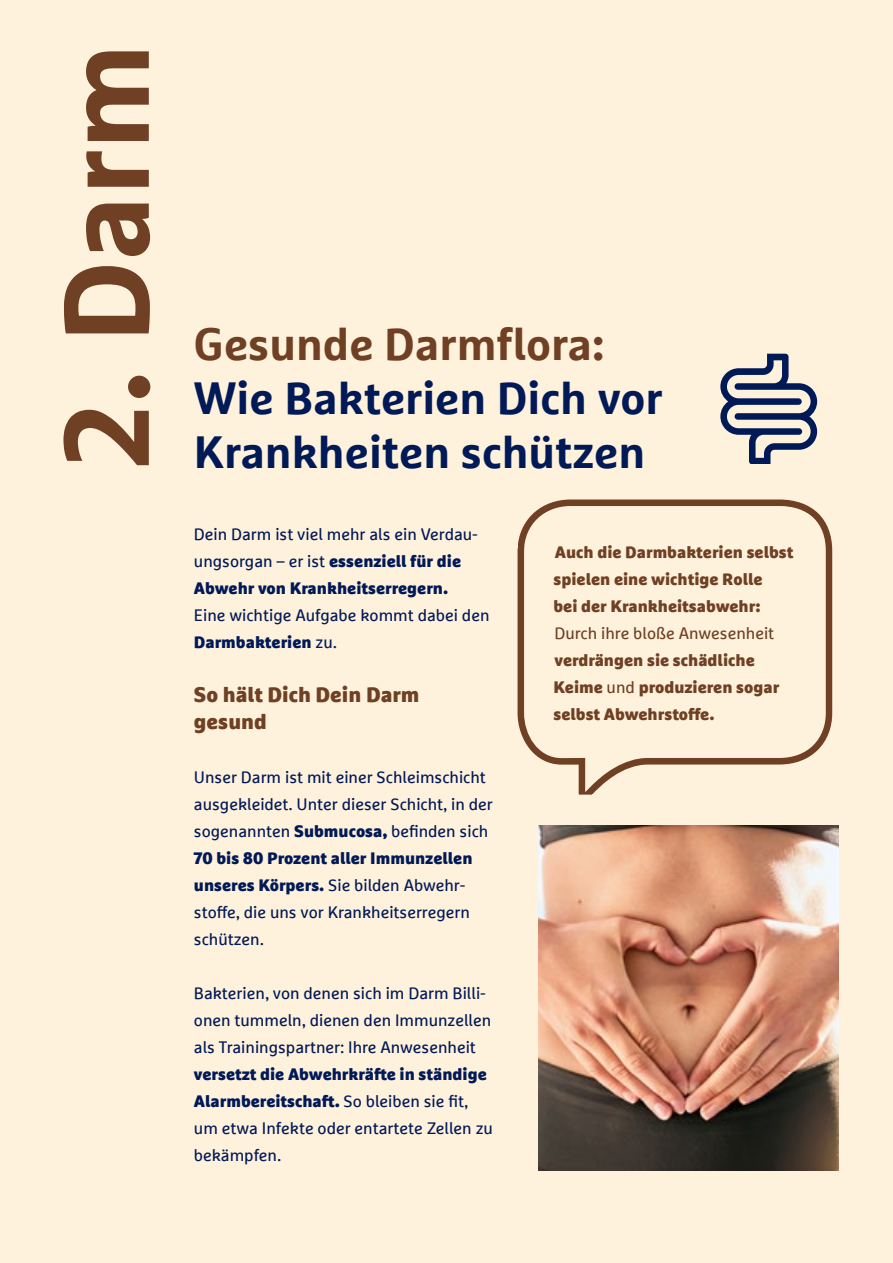
<style>
.page{position:relative;width:893px;height:1263px;background:#fff2dc}
.page>*{position:absolute;margin:0;border:0;box-sizing:border-box;transform-origin:0 0}
.t1{font:700 120px "Marselisfor Ru V";color:#6f4023}
.t2{font:700 45px "Marselisfor Ru V";color:#001957}
.t3{font:700 45px "Marselisfor Ru V";color:#6f4023}
.t4{font:900 21px/27px "Marselisfor Ru V";color:#6f4023}
.t5{font:16.5px/27px "Marselisfor Ru V";color:#001957}
.t6{font:900 16.5px/27px "Marselisfor Ru V";color:#6f4023}
.t7{font:16.5px "Marselisfor Ru V";color:#6f4023}
.s1{font-weight:900}
.s2{font-weight:400}
</style>
<div class="page">
<img style="left:539px;top:825px;width:300px;height:345px">
<svg style="left:517px;top:499px;width:316px;height:296px"></svg>
<svg style="left:720px;top:354px;width:97px;height:110px"></svg>
<h1 class="t1" style="left:32px;top:469px;width:427px;rotate:-90deg">2. Darm</h1>
<h2 class="t3" style="left:194px;top:316px;width:412px">Gesunde Darmflora:</h2>
<h2 class="t2" style="left:194px;top:370px;width:470px">Wie Bakterien Dich vor</h2>
<h2 class="t2" style="left:194px;top:424px;width:453px">Krankheiten schützen</h2>
<p class="t5" style="left:194px;top:520px;width:286px">Dein Darm ist viel mehr als ein Verdau&shy;ungsorgan – er ist <span class="s1">essenziell für die<br>Abwehr von Krankheitserregern.</span></p>
<p class="t5" style="left:194px;top:601px;width:297px">Eine wichtige Aufgabe kommt dabei den<br><span class="s1">Darmbakterien</span> zu.</p>
<p class="t4" style="left:194px;top:681px;width:227px">So hält Dich Dein Darm gesund</p>
<p class="t5" style="left:194px;top:763px;width:300px">Unser Darm ist mit einer Schleimschicht ausgekleidet. Unter dieser Schicht, in der sogenannten <span class="s1">Submucosa,</span> befinden sich <span class="s1">70 bis 80 Prozent aller Immunzellen unseres Körpers.</span> Sie bilden Abwehr&shy;stoffe, die uns vor Krankheitserregern schützen.</p>
<p class="t5" style="left:194px;top:979px;width:299px">Bakterien, von denen sich im Darm Billi&shy;onen tummeln, dienen den Immunzellen als Trainingspartner: Ihre Anwesenheit</p>
<p class="t5" style="left:194px;top:1060px;width:300px"><span class="s1">versetzt die Abwehrkräfte in ständige<br>Alarmbereitschaft.</span> So bleiben sie fit, um etwa Infekte oder entartete Zellen zu bekämpfen.</p>
<p class="t6" style="left:553px;top:538px;width:241px">Auch die Darmbakterien selbst spielen eine wichtige Rolle<br>bei der Krankheitsabwehr:</p>
<p class="t7" style="left:554px;top:623px;width:221px">Durch ihre bloße Anwesenheit</p>
<p class="t6" style="left:553px;top:646px;width:227px">verdrängen sie schädliche<br>Keime <span class="s2">und</span> produzieren sogar selbst Abwehrstoffe.</p>
</div>
